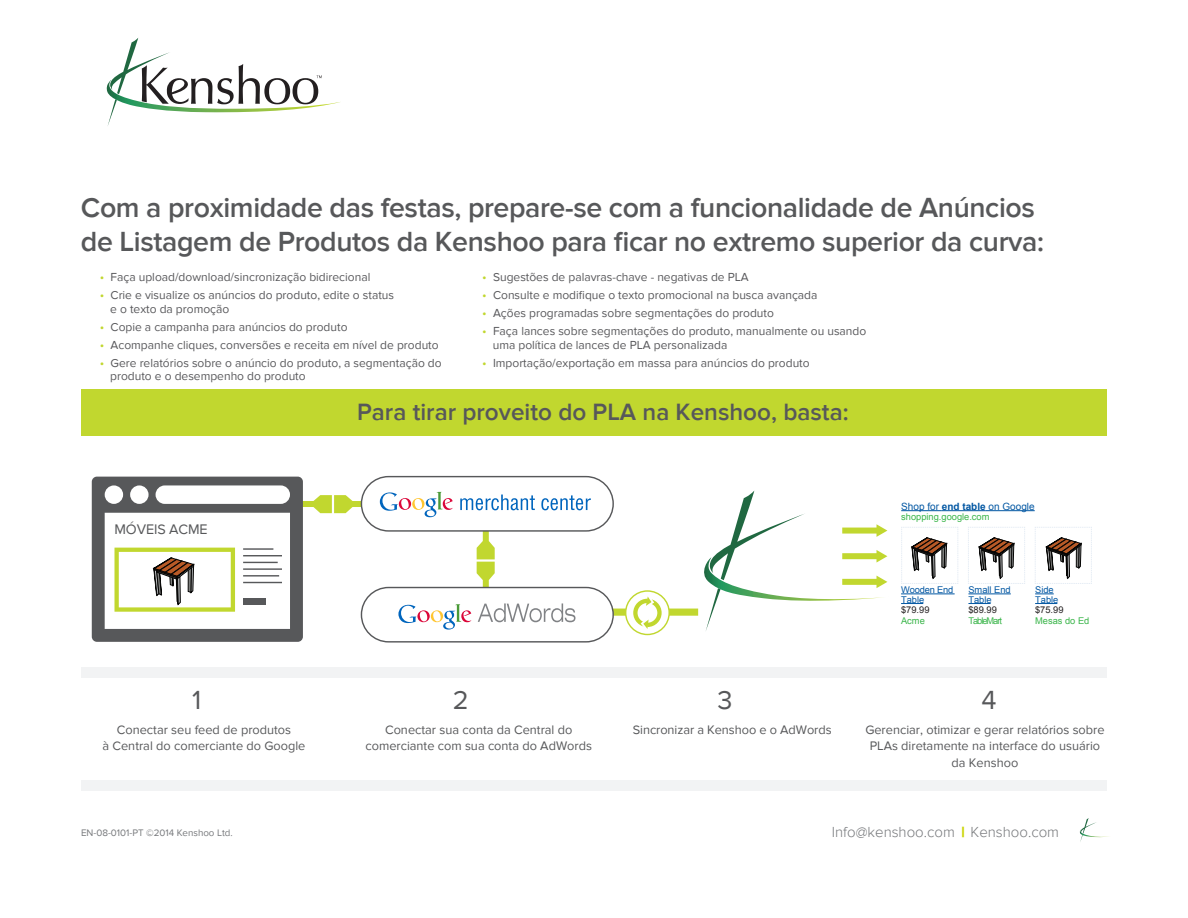
<style>
.page{position:relative;width:1188px;height:918px;background:#fff}
.page>*{position:absolute;margin:0;border:0;box-sizing:border-box;transform-origin:0 0}
.t1{font:600 28.5px/34.2px "Proxima Nova";letter-spacing:-.015em;color:#57585a}
.t2{font:27px "Proxima Nova";color:#57585a}
.t3{font:600 24.3px "Proxima Nova";color:#57585a}
.t4{font:300 15px "Proxima Nova";color:#76787b}
.t5{font:900 15px "Proxima Nova";color:#cad400}
.t6{font:14.25px "Proxima Nova";letter-spacing:-.005em;color:#57585a}
.t7{font:12.75px/16.5px "Proxima Nova";color:#57585a;text-align:center}
.t8{font:12px/13.5px "Proxima Nova";color:#58585b}
.t9{font:10.05px "Arial";color:#0156a2}
.t10{font:9.75px "Proxima Nova";color:#76787b}
.t11{font:9.3px/9.6px "Arial";color:#0156a2}
.t12{font:9.3px "Arial";color:#3ab54a}
.t13{font:9.3px "Arial";color:#231f20}
.t14{font:9.3px "Arial";letter-spacing:-.11em;color:#3ab54a}
.s1{font-size:12.75px;color:#c1d72f}
.s2{font-weight:700}
</style>
<div class="page">
<div style="left:81px;top:390px;width:1026px;height:46px;background:#c1d72f"></div>
<div style="left:81px;top:780px;width:1026px;height:10px;background:#f2f3f4"></div>
<div style="left:81px;top:667px;width:1026px;height:10px;background:#f2f3f4"></div>
<div style="left:597px;top:609px;width:101px;height:7px;background:#c1d72f"></div>
<div style="left:361px;top:476px;width:253px;height:56px;border:1px solid #57585a;border-radius:27px"></div>
<div style="left:361px;top:588px;width:252px;height:54px;background:#fff;border-radius:27px"></div>
<div style="left:361px;top:587px;width:253px;height:56px;border:1px solid #57585a;border-radius:27px"></div>
<svg style="left:380px;top:492px;width:211px;height:138px"></svg>
<svg style="left:626px;top:591px;width:43px;height:44px"></svg>
<div style="left:625px;top:590px;width:45px;height:45px;border:1px solid #c1d72f;border-radius:50%"></div>
<svg style="left:631px;top:595px;width:33px;height:36px"></svg>
<hr style="left:901px;top:510px;width:41px;height:1px;background:#0156a2">
<hr style="left:942px;top:510px;width:44px;height:1px;background:#0156a2">
<hr style="left:986px;top:510px;width:49px;height:1px;background:#0156a2">
<hr style="left:901px;top:594px;width:54px;height:1px;background:#0156a2">
<svg style="left:901px;top:603px;width:22px;height:1px"></svg>
<hr style="left:968px;top:594px;width:43px;height:1px;background:#0156a2">
<svg style="left:968px;top:603px;width:23px;height:1px"></svg>
<svg style="left:1035px;top:594px;width:19px;height:1px"></svg>
<svg style="left:1035px;top:603px;width:22px;height:1px"></svg>
<svg style="left:901px;top:527px;width:57px;height:57px"></svg>
<svg style="left:92px;top:477px;width:281px;height:165px"></svg>
<svg style="left:968px;top:527px;width:57px;height:57px"></svg>
<svg style="left:1035px;top:527px;width:57px;height:57px"></svg>
<svg style="left:698px;top:491px;width:190px;height:140px"></svg>
<svg style="left:106px;top:38px;width:234px;height:88px"></svg>
<svg style="left:1079px;top:818px;width:30px;height:24px"></svg>
<h1 class="t1" style="left:81px;top:191px;width:965px">Com a proximidade das festas, prepare-se com a funcionalidade de Anúncios de Listagem de Produtos da Kenshoo para ficar no extremo superior da curva:</h1>
<p class="t8" style="left:100px;top:271px;width:272px"><span class="s1">•</span> Faça upload/download/sincronização bidirecional</p>
<p class="t8" style="left:110px;top:289px;width:285px;text-indent:-11px"><span class="s1">•</span> Crie e visualize os anúncios do produto, edite o status e o texto da promoção</p>
<p class="t8" style="left:100px;top:320px;width:249px"><span class="s1">•</span> Copie a campanha para anúncios do produto</p>
<p class="t8" style="left:100px;top:338px;width:340px"><span class="s1">•</span> Acompanhe cliques, conversões e receita em nível de produto</p>
<p class="t8" style="left:110px;top:356px;width:333px;text-indent:-11px"><span class="s1">•</span> Gere relatórios sobre o anúncio do produto, a segmentação do produto e o desempenho do produto</p>
<p class="t8" style="left:482px;top:271px;width:268px"><span class="s1">•</span> Sugestões de palavras-chave - negativas de PLA</p>
<p class="t8" style="left:482px;top:289px;width:337px"><span class="s1">•</span> Consulte e modifique o texto promocional na busca avançada</p>
<p class="t8" style="left:482px;top:307px;width:293px"><span class="s1">•</span> Ações programadas sobre segmentações do produto</p>
<p class="t8" style="left:493px;top:325px;width:375px;text-indent:-11px"><span class="s1">•</span> Faça lances sobre segmentações do produto, manualmente ou usando uma política de lances de PLA personalizada</p>
<p class="t8" style="left:482px;top:356px;width:329px"><span class="s1">•</span> Importação/exportação em massa para anúncios do produto</p>
<p class="t6" style="left:115px;top:522px;width:95px">MÓVEIS ACME</p>
<h3 class="t3" style="left:357px;top:398px;width:493px">Para tirar proveito do PLA na Kenshoo, basta:</h3>
<p class="t9" style="left:901px;top:500px;width:135px">Shop for <span class="s2">end table</span> on Google</p>
<p class="t12" style="left:901px;top:510px;width:90px">shopping.google.com</p>
<p class="t11" style="left:901px;top:585px;width:54px">Wooden End<br>Table</p>
<p class="t13" style="left:901px;top:604px;width:30px">$79.99</p>
<p class="t12" style="left:901px;top:614px;width:25px">Acme</p>
<p class="t11" style="left:968px;top:585px;width:44px">Small End<br>Table</p>
<p class="t13" style="left:968px;top:604px;width:30px">$89.99</p>
<p class="t14" style="left:968px;top:614px;width:35px">TableMart</p>
<p class="t11" style="left:1035px;top:585px;width:25px">Side<br>Table</p>
<p class="t13" style="left:1035px;top:604px;width:30px">$75.99</p>
<p class="t12" style="left:1035px;top:614px;width:56px">Mesas do Ed</p>
<h2 class="t2" style="left:192px;top:684px;width:11px">1</h2>
<h2 class="t2" style="left:453px;top:684px;width:17px">2</h2>
<h2 class="t2" style="left:717px;top:684px;width:17px">3</h2>
<h2 class="t2" style="left:981px;top:684px;width:17px">4</h2>
<p class="t7" style="left:103px;top:721px;width:204px">Conectar seu feed de produtos<br>à Central do comerciante do Google</p>
<p class="t7" style="left:365px;top:721px;width:228px">Conectar sua conta da Central do comerciante com sua conta do AdWords</p>
<p class="t7" style="left:633px;top:721px;width:200px">Sincronizar a Kenshoo e o AdWords</p>
<p class="t7" style="left:865px;top:721px;width:241px">Gerenciar, otimizar e gerar relatórios sobre<br>PLAs diretamente na interface do usuário da Kenshoo</p>
<p class="t10" style="left:81px;top:828px;width:153px">EN-08-0101-PT ©2014 Kenshoo Ltd.</p>
<p class="t5" style="left:962px;top:823px;width:5px">|</p>
<p class="t4" style="left:832px;top:824px;width:229px">Info@kenshoo.com Kenshoo.com</p>
</div>
